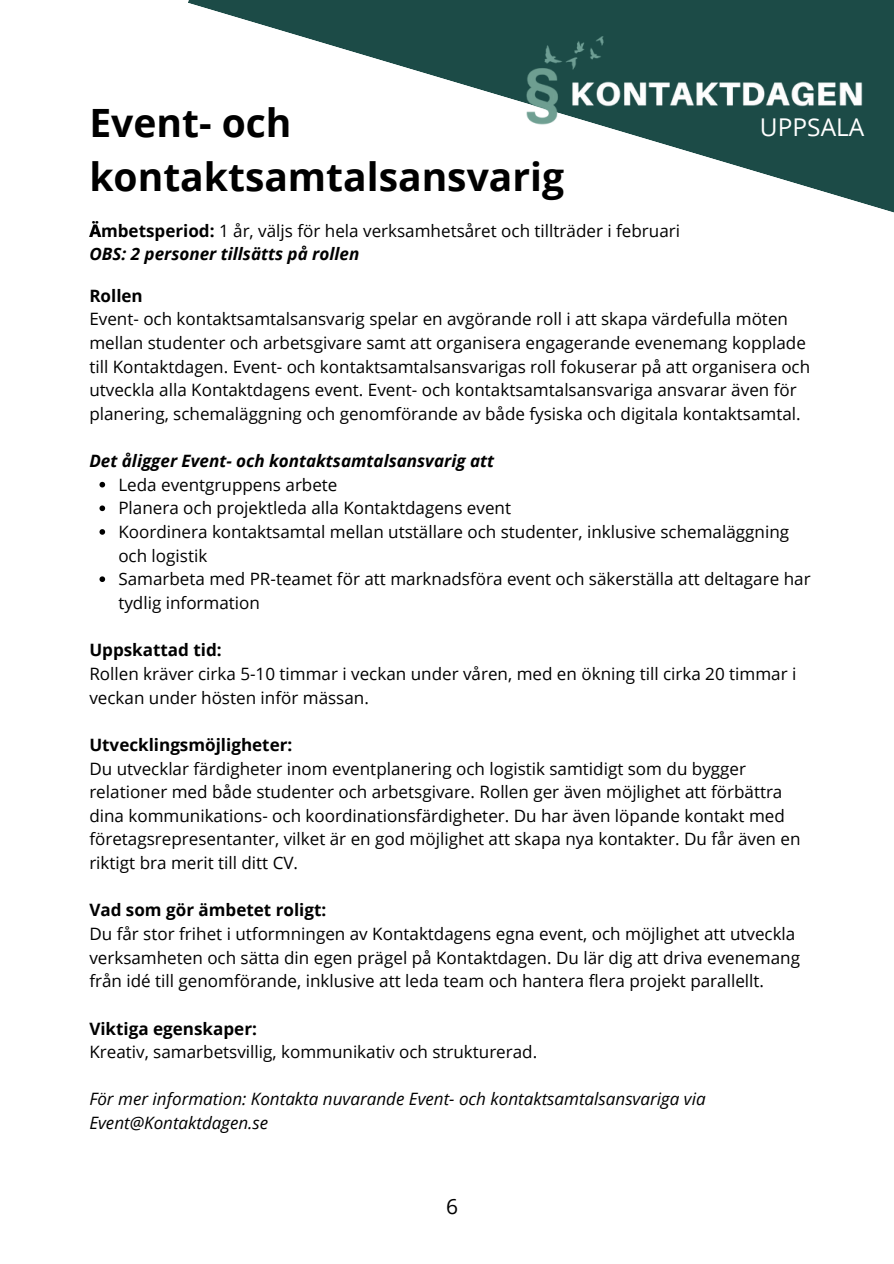
<style>
.page{position:relative;width:894px;height:1264px;background:#fff}
.page>*{position:absolute;margin:0;border:0;box-sizing:border-box;transform-origin:0 0}
.t1{font:700 39px "Open Sans";color:#000}
.t2{font:24.45px "Open Sans";color:#fff}
.t3{font:21px "Open Sans";color:#000}
.t4{font:17.1px/23.7px "Open Sans";color:#000}
.t5{font:italic 17.1px/23.7px "Open Sans";color:#000}
.t6{font:700 17.1px "Open Sans";color:#000}
.t7{font:italic 700 17.1px "Open Sans";color:#000}
.s1{font-weight:700}
</style>
<div class="page">
<svg style="left:188px;top:0;width:705px;height:212px"></svg>
<img style="left:475px;top:37px;width:397px;height:105px">
<svg style="left:99px;top:482px;width:6px;height:5px"></svg>
<svg style="left:99px;top:505px;width:6px;height:6px"></svg>
<svg style="left:99px;top:529px;width:6px;height:5px"></svg>
<svg style="left:99px;top:576px;width:6px;height:6px"></svg>
<h1 class="t1" style="left:89px;top:95px;width:204px">Event- och</h1>
<h2 class="t2" style="left:759px;top:110px;width:106px">UPPSALA</h2>
<h1 class="t1" style="left:89px;top:149px;width:476px">kontaktsamtalsansvarig</h1>
<p class="t4" style="left:89px;top:218px;width:592px"><span class="s1">Ämbetsperiod:</span> 1 år, väljs för hela verksamhetsåret och tillträder i februari</p>
<p class="t7" style="left:89px;top:242px;width:271px">OBS: 2 personer tillsätts på rollen</p>
<h3 class="t6" style="left:89px;top:283px;width:55px">Rollen</h3>
<p class="t4" style="left:89px;top:307px;width:722px">Event- och kontaktsamtalsansvarig spelar en avgörande roll i att skapa värdefulla möten mellan studenter och arbetsgivare samt att organisera engagerande evenemang kopplade till Kontaktdagen. Event- och kontaktsamtalsansvarigas roll fokuserar på att organisera och utveckla alla Kontaktdagens event. Event- och kontaktsamtalsansvariga ansvarar även för planering, schemaläggning och genomförande av både fysiska och digitala kontaktsamtal.</p>
<p class="t7" style="left:89px;top:449px;width:406px">Det åligger Event- och kontaktsamtalsansvarig att</p>
<p class="t4" style="left:118px;top:472px;width:221px">Leda eventgruppens arbete</p>
<h3 class="t4" style="left:118px;top:496px;width:394px">Planera och projektleda alla Kontaktdagens event</h3>
<p class="t4" style="left:118px;top:519px;width:672px">Koordinera kontaktsamtal mellan utställare och studenter, inklusive schemaläggning och logistik</p>
<p class="t4" style="left:118px;top:567px;width:693px">Samarbeta med PR-teamet för att marknadsföra event och säkerställa att deltagare har tydlig information</p>
<p class="t6" style="left:89px;top:638px;width:134px">Uppskattad tid:</p>
<p class="t4" style="left:89px;top:661px;width:708px">Rollen kräver cirka 5-10 timmar i veckan under våren, med en ökning till cirka 20 timmar i veckan under hösten inför mässan.</p>
<p class="t6" style="left:89px;top:732px;width:204px">Utvecklingsmöjligheter:</p>
<p class="t4" style="left:89px;top:756px;width:712px">Du utvecklar färdigheter inom eventplanering och logistik samtidigt som du bygger relationer med både studenter och arbetsgivare. Rollen ger även möjlighet att förbättra dina kommunikations- och koordinationsfärdigheter. Du har även löpande kontakt med företagsrepresentanter, vilket är en god möjlighet att skapa nya kontakter. Du får även en riktigt bra merit till ditt CV.</p>
<p class="t6" style="left:89px;top:898px;width:238px">Vad som gör ämbetet roligt:</p>
<p class="t4" style="left:89px;top:921px;width:712px">Du får stor frihet i utformningen av Kontaktdagens egna event, och möjlighet att utveckla verksamheten och sätta din egen prägel på Kontaktdagen. Du lär dig att driva evenemang från idé till genomförande, inklusive att leda team och hantera flera projekt parallellt.</p>
<p class="t6" style="left:89px;top:1016px;width:169px">Viktiga egenskaper:</p>
<p class="t4" style="left:89px;top:1039px;width:449px">Kreativ, samarbetsvillig, kommunikativ och strukturerad.</p>
<p class="t5" style="left:89px;top:1086px;width:617px">För mer information: Kontakta nuvarande Event- och kontaktsamtalsansvariga via<br>Event@Kontaktdagen.se</p>
<p class="t3" style="left:446px;top:1191px;width:13px">6</p>
</div>
